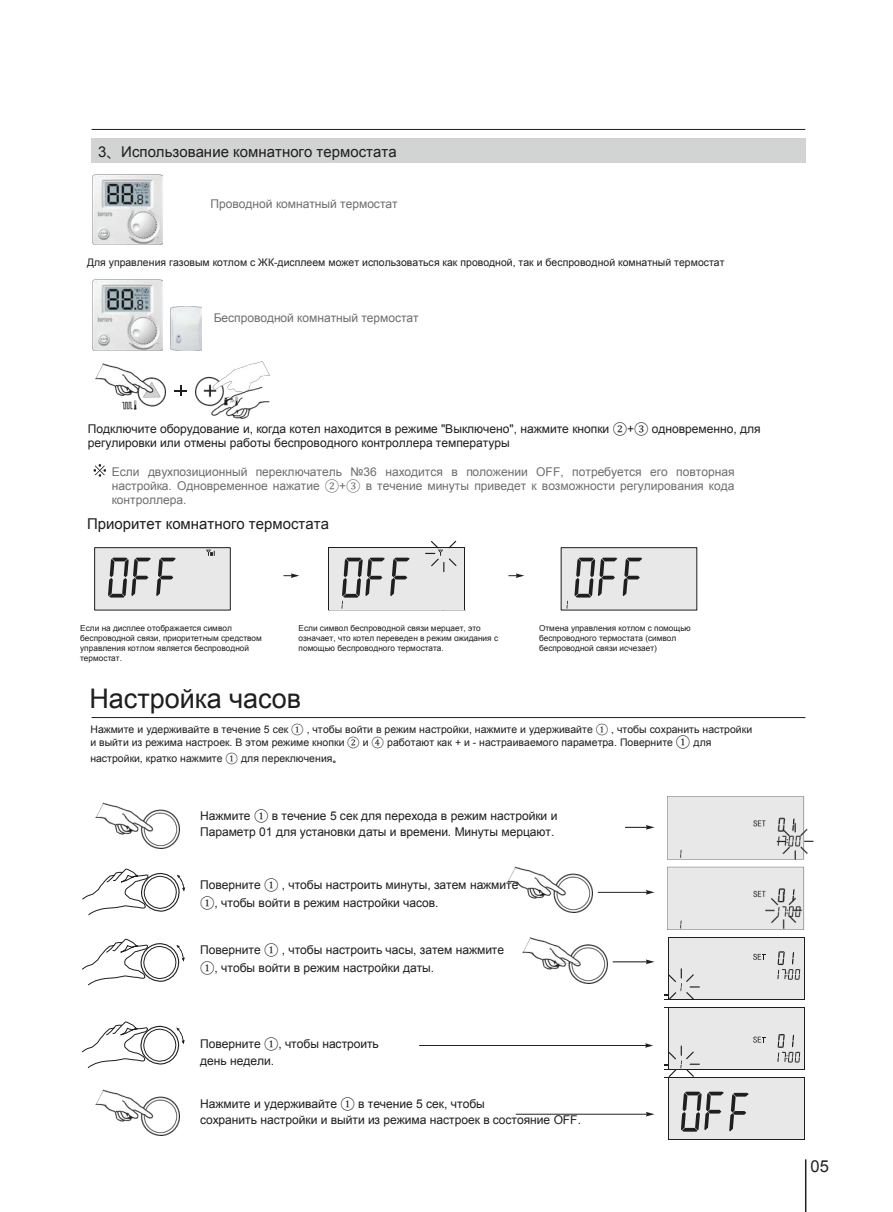
<style>
.page{position:relative;width:893px;height:1212px;background:#fff}
.page>*{position:absolute;margin:0;border:0;box-sizing:border-box;transform-origin:0 0}
.t1{font:27px "Arial";color:#201d1e}
.t2{font:16.5px "Arial";color:#231f20}
.t3{font:15px "Arial";color:#201d1e}
.t4{font:12px/15.9px "Arial";letter-spacing:-.005em;color:#201d1e}
.t5{font:12px/14px "Arial";letter-spacing:-.005em;color:#6d6e71;text-align:justify}
.t6{font:10.5px/13.5px "Arial";color:#201d1e}
.t7{font:8.25px/10.1px "Arial";color:#201d1e}
.s1{font-family:"Microsoft Ya Hei"}
.s2{font-family:"Cambria Math"}
.s3{font-family:"Cambria Math";font-size:12px}
</style>
<div class="page">
<div style="left:329px;top:548px;width:113px;height:62px;background:#e8e8e9"></div>
<hr style="left:329px;top:548px;width:113px;height:1px;background:#211e1e">
<div style="left:442px;top:553px;width:22px;height:57px;background:#e8e8e9"></div>
<hr style="left:328px;top:553px;width:1px;height:57px;background:#211e1e">
<hr style="left:464px;top:553px;width:1px;height:57px;background:#211e1e">
<div style="left:669px;top:937px;width:135px;height:62px;background:#e8e8e9"></div>
<hr style="left:669px;top:937px;width:135px;height:1px;background:#211e1e">
<hr style="left:668px;top:937px;width:1px;height:57px;background:#211e1e">
<hr style="left:804px;top:937px;width:1px;height:57px;background:#211e1e">
<hr style="left:682px;top:999px;width:122px;height:1px;background:#211e1e">
<div style="left:669px;top:1007px;width:135px;height:63px;background:#e8e8e9"></div>
<svg style="left:664px;top:1007px;width:18px;height:1px"></svg>
<hr style="left:682px;top:1007px;width:122px;height:1px;background:#211e1e">
<hr style="left:668px;top:1007px;width:1px;height:57px;background:#211e1e">
<hr style="left:804px;top:1007px;width:1px;height:57px;background:#211e1e">
<hr style="left:682px;top:1070px;width:122px;height:1px;background:#211e1e">
<div style="left:669px;top:1078px;width:135px;height:62px;background:#e8e8e9"></div>
<hr style="left:682px;top:1077px;width:122px;height:1px;background:#211e1e">
<hr style="left:668px;top:1078px;width:1px;height:62px;background:#211e1e">
<hr style="left:669px;top:1140px;width:135px;height:1px;background:#211e1e">
<hr style="left:804px;top:1078px;width:1px;height:62px;background:#211e1e">
<hr style="left:92px;top:129px;width:713px;height:1px;background:#201d1e">
<hr style="left:92px;top:717px;width:713px;height:1px;background:#201d1e">
<div style="left:92px;top:139px;width:714px;height:24px;background:#d2d3d3"></div>
<svg style="left:94px;top:464px;width:12px;height:13px"></svg>
<img style="left:92px;top:174px;width:71px;height:70px">
<img style="left:170px;top:307px;width:31px;height:43px">
<img style="left:92px;top:280px;width:71px;height:70px">
<svg style="left:283px;top:573px;width:16px;height:5px"></svg>
<svg style="left:598px;top:890px;width:56px;height:5px"></svg>
<svg style="left:625px;top:825px;width:29px;height:5px"></svg>
<svg style="left:613px;top:959px;width:41px;height:5px"></svg>
<svg style="left:419px;top:1043px;width:234px;height:5px"></svg>
<svg style="left:516px;top:1112px;width:138px;height:4px"></svg>
<img style="left:668px;top:796px;width:146px;height:133px">
<svg style="left:777px;top:951px;width:23px;height:29px"></svg>
<svg style="left:753px;top:954px;width:12px;height:6px"></svg>
<svg style="left:777px;top:1034px;width:28px;height:37px"></svg>
<svg style="left:753px;top:1036px;width:12px;height:6px"></svg>
<div style="left:95px;top:548px;width:135px;height:62px;background:#e8e8e9"></div>
<div style="left:95px;top:547px;width:135px;height:63px;border:1px solid #211e1e"></div>
<svg style="left:108px;top:558px;width:68px;height:39px"></svg>
<svg style="left:206px;top:550px;width:9px;height:6px"></svg>
<svg style="left:342px;top:558px;width:68px;height:51px"></svg>
<svg style="left:508px;top:573px;width:16px;height:5px"></svg>
<div style="left:561px;top:548px;width:136px;height:62px;background:#e8e8e9"></div>
<div style="left:561px;top:547px;width:136px;height:63px;border:1px solid #211e1e"></div>
<svg style="left:575px;top:558px;width:42px;height:39px"></svg>
<svg style="left:623px;top:558px;width:19px;height:38px"></svg>
<svg style="left:566px;top:600px;width:2px;height:9px"></svg>
<svg style="left:681px;top:1092px;width:68px;height:39px"></svg>
<img style="left:95px;top:803px;width:85px;height:46px">
<img style="left:507px;top:866px;width:85px;height:46px">
<img style="left:522px;top:938px;width:85px;height:46px">
<img style="left:95px;top:1089px;width:85px;height:46px">
<svg style="left:664px;top:969px;width:35px;height:31px"></svg>
<svg style="left:426px;top:540px;width:39px;height:32px"></svg>
<svg style="left:664px;top:1046px;width:35px;height:32px"></svg>
<img style="left:95px;top:364px;width:70px;height:45px">
<img style="left:195px;top:362px;width:74px;height:56px">
<svg style="left:175px;top:385px;width:12px;height:11px"></svg>
<svg style="left:81px;top:1021px;width:104px;height:47px"></svg>
<svg style="left:81px;top:938px;width:104px;height:48px"></svg>
<svg style="left:82px;top:868px;width:103px;height:48px"></svg>
<hr style="left:805px;top:1159px;width:1px;height:53px;background:#231f20">
<p class="t3" style="left:98px;top:142px;width:300px">3<span class="s1">、</span>Использование комнатного термостата</p>
<p class="t5" style="left:210px;top:196px;width:189px">Проводной комнатный термостат</p>
<p class="t6" style="left:87px;top:256px;width:639px">Для управления газовым котлом с ЖК-дисплеем может использоваться как проводной, так и беспроводной комнатный термостат</p>
<p class="t5" style="left:214px;top:311px;width:206px">Беспроводной комнатный термостат</p>
<p class="t4" style="left:88px;top:422px;width:674px;line-height:13.6px">Подключите оборудование и, когда котел находится в режиме "Выключено", нажмите кнопки <span class="s2">②</span>+<span class="s2">③</span> одновременно, для регулировки или отмены работы беспроводного контроллера температуры</p>
<p class="t5" style="left:112px;top:465px;width:624px">Если двухпозиционный переключатель №36 находится в положении OFF, потребуется его повторная настройка. Одновременное нажатие <span class="s2">②</span>+<span class="s2">③</span> в течение минуты приведет к возможности регулирования кода контроллера.</p>
<p class="t3" style="left:87px;top:513px;width:244px">Приоритет комнатного термостата</p>
<p class="t7" style="left:80px;top:623px;width:183px">Если на дисплее отображается символ беспроводной связи, приоритетным средством управления котлом является беспроводной термостат.</p>
<p class="t7" style="left:299px;top:623px;width:201px">Если символ беспроводной связи мерцает, это означает, что котел переведен в режим ожидания с помощью беспроводного термостата.</p>
<p class="t7" style="left:539px;top:623px;width:153px">Отмена управления котлом с помощью беспроводного термостата (символ беспроводной связи исчезает)</p>
<h1 class="t1" style="left:90px;top:679px;width:213px">Настройка часов</h1>
<p class="t6" style="left:90px;top:722px;width:663px">Нажмите и удерживайте в течение 5 сек <span class="s2">①</span> , чтобы войти в режим настройки, нажмите и удерживайте <span class="s2">①</span> , чтобы сохранить настройки и выйти из режима настроек. В этом режиме кнопки <span class="s2">②</span> и <span class="s2">④</span> работают как + и - настраиваемого параметра. Поверните <span class="s3">①</span> для</p>
<p class="t6" style="left:90px;top:751px;width:254px">настройки, кратко нажмите <span class="s2">①</span> для переключения<span class="s1">。</span></p>
<p class="t4" style="left:200px;top:808px;width:359px">Нажмите <span class="s2">①</span> в течение 5 сек для перехода в режим настройки и<br>Параметр 01 для установки даты и времени. Минуты мерцают.</p>
<p class="t4" style="left:200px;top:875px;width:320px;line-height:18px">Поверните <span class="s2">①</span> , чтобы настроить минуты, затем нажмите<br><span class="s2">①</span>, чтобы войти в режим настройки часов.</p>
<p class="t4" style="left:200px;top:941px;width:306px;line-height:18px">Поверните <span class="s2">①</span> , чтобы настроить часы, затем нажмите<br><span class="s2">①</span>, чтобы войти в режим настройки даты.</p>
<p class="t4" style="left:200px;top:1036px;width:180px;line-height:16.4px">Поверните <span class="s2">①</span>, чтобы настроить день недели.</p>
<p class="t4" style="left:200px;top:1096px;width:382px">Нажмите и удерживайте <span class="s2">①</span> в течение 5 сек, чтобы<br>сохранить настройки и выйти из режима настроек в состояние OFF.</p>
<h2 class="t2" style="left:810px;top:1155px;width:20px">05</h2>
</div>
